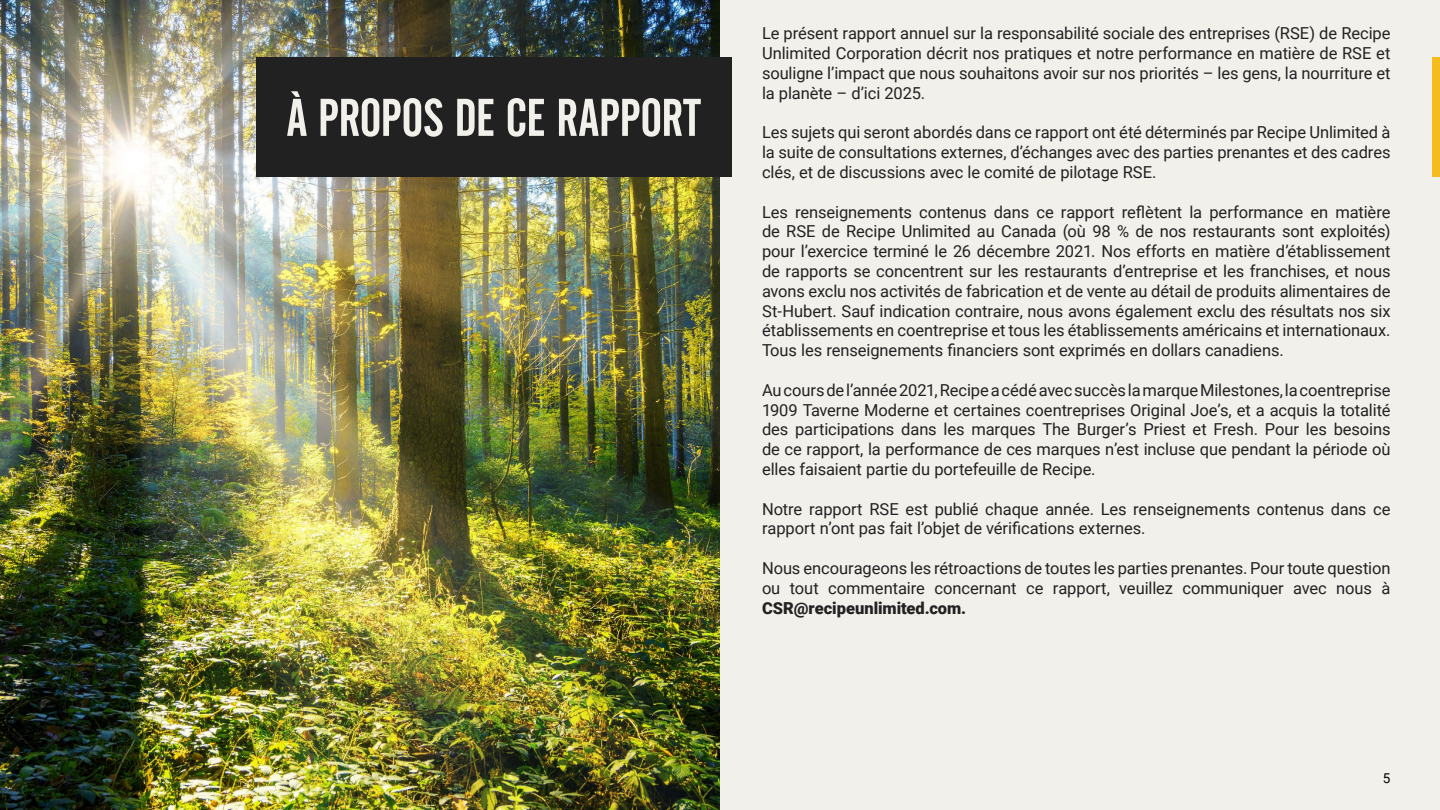
<style>
.page{position:relative;width:1440px;height:810px;background:#f2f0eb}
.page>*{position:absolute;margin:0;border:0;box-sizing:border-box;transform-origin:0 0}
.t1{font:52.5px "Alternate Gothic No 2 BT";letter-spacing:-.01em;color:#f2f0eb}
.t2{font:16.5px/19.8px "Roboto";letter-spacing:-.005em;color:#222;text-align:justify}
.t3{font:900 16.5px "Roboto";letter-spacing:-.005em;color:#222}
.t4{font:13.5px "Roboto";color:#000}
</style>
<div class="page">
<img style="left:0;top:0;width:720px;height:810px">
<div style="left:256px;top:57px;width:475px;height:120px;background:#212121"></div>
<div style="left:1432px;top:57px;width:8px;height:120px;background:#f4bd1e"></div>
<h1 class="t1" style="left:287px;top:88px;width:415px">À PROPOS DE CE RAPPORT</h1>
<p class="t2" style="left:762px;top:23px;width:630px">Le présent rapport annuel sur la responsabilité sociale des entreprises (RSE) de Recipe Unlimited Corporation décrit nos pratiques et notre performance en matière de RSE et souligne l’impact que nous souhaitons avoir sur nos priorités – les gens, la nourriture et la planète – d’ici 2025.</p>
<p class="t2" style="left:762px;top:122px;width:630px">Les sujets qui seront abordés dans ce rapport ont été déterminés par Recipe Unlimited à la suite de consultations externes, d’échanges avec des parties prenantes et des cadres clés, et de discussions avec le comité de pilotage RSE.</p>
<p class="t2" style="left:762px;top:201px;width:630px">Les renseignements contenus dans ce rapport reflètent la performance en matière de RSE de Recipe Unlimited au Canada (où 98 % de nos restaurants sont exploités) pour l’exercice terminé le 26 décembre 2021. Nos efforts en matière d’établissement de rapports se concentrent sur les restaurants d’entreprise et les franchises, et nous avons exclu nos activités de fabrication et de vente au détail de produits alimentaires de St-Hubert. Sauf indication contraire, nous avons également exclu des résultats nos six établissements en coentreprise et tous les établissements américains et internationaux.<br>Tous les renseignements financiers sont exprimés en dollars canadiens.</p>
<p class="t2" style="left:762px;top:379px;width:630px">Au cours de l’année 2021, Recipe a cédé avec succès la marque Milestones, la coentreprise 1909 Taverne Moderne et certaines coentreprises Original Joe’s, et a acquis la totalité des participations dans les marques The Burger’s Priest et Fresh. Pour les besoins de ce rapport, la performance de ces marques n’est incluse que pendant la période où elles faisaient partie du portefeuille de Recipe.</p>
<p class="t2" style="left:762px;top:498px;width:630px">Notre rapport RSE est publié chaque année. Les renseignements contenus dans ce rapport n’ont pas fait l’objet de vérifications externes.</p>
<p class="t2" style="left:762px;top:558px;width:630px">Nous encourageons les rétroactions de toutes les parties prenantes. Pour toute question ou tout commentaire concernant ce rapport, veuillez communiquer avec nous à</p>
<p class="t3" style="left:762px;top:596px;width:206px">CSR@recipeunlimited.com.</p>
<p class="t4" style="left:1383px;top:769px;width:9px">5</p>
</div>
